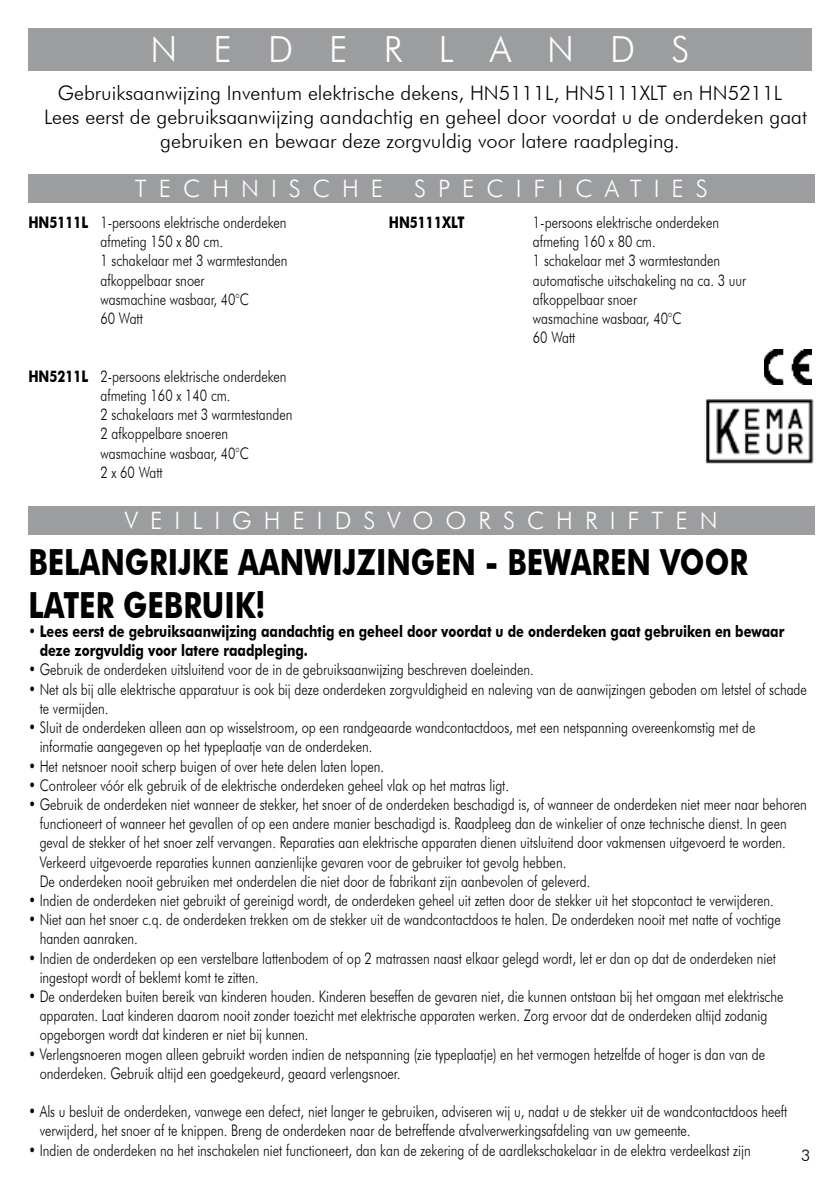
<style>
.page{position:relative;width:840px;height:1191px;background:#fff}
.page>*{position:absolute;margin:0;border:0;box-sizing:border-box;transform-origin:0 0}
.t1{font:700 36px/43.2px "Futura BT";color:#000;scale:.8 1}
.t2{font:300 36px "Futura BT";letter-spacing:1em;color:#fff}
.t3{font:300 24px "Futura BT";letter-spacing:.5em;color:#fff}
.t4{font:300 20px/24px "Futura BT";color:#000;text-align:center}
.t5{font:300 16px/19.2px "Futura BT";color:#000;scale:.8 1}
.t6{font:700 16px/19.2px "Futura BT";color:#000;scale:.8 1}
.t7{font:300 16px "Futura BT";color:#000}
.s1{font-weight:700}
</style>
<div class="page">
<div style="left:28px;top:28px;width:783px;height:43px;background:#9c9d9f"></div>
<div style="left:28px;top:506px;width:786px;height:28px;background:#9c9d9f"></div>
<div style="left:28px;top:174px;width:786px;height:29px;background:#9c9d9f"></div>
<img style="left:764px;top:350px;width:47px;height:34px">
<img style="left:705px;top:399px;width:109px;height:65px">
<h1 class="t2" style="left:150px;top:28px;width:540px">NEDERLANDS</h1>
<p class="t4" style="left:44px;top:81px;width:764px">Gebruiksaanwijzing Inventum elektrische dekens, HN5111L, HN5111XLT en HN5211L<br>Lees eerst de gebruiksaanwijzing aandachtig en geheel door voordat u de onderdeken gaat gebruiken en bewaar deze zorgvuldig voor latere raadpleging.</p>
<h2 class="t3" style="left:135px;top:174px;width:249px">TECHNISCHE</h2>
<h2 class="t3" style="left:414px;top:174px;width:295px">SPECIFICATIES</h2>
<p class="t5" style="left:28px;top:213px;width:324px"><span class="s1">HN5111L</span> 1-persoons elektrische onderdeken</p>
<p class="t6" style="left:388px;top:213px;width:96px">HN5111XLT</p>
<p class="t5" style="left:532px;top:213px;width:234px">1-persoons elektrische onderdeken</p>
<p class="t5" style="left:100px;top:232px;width:155px">afmeting 150 x 80 cm.</p>
<p class="t5" style="left:532px;top:232px;width:155px">afmeting 160 x 80 cm.</p>
<p class="t5" style="left:100px;top:251px;width:235px">1 schakelaar met 3 warmtestanden</p>
<p class="t5" style="left:532px;top:251px;width:235px">1 schakelaar met 3 warmtestanden</p>
<p class="t5" style="left:100px;top:270px;width:131px">afkoppelbaar snoer</p>
<p class="t5" style="left:532px;top:270px;width:268px">automatische uitschakeling na ca. 3 uur</p>
<p class="t5" style="left:100px;top:289px;width:187px">wasmachine wasbaar, 40°C</p>
<p class="t5" style="left:532px;top:289px;width:131px">afkoppelbaar snoer</p>
<p class="t5" style="left:100px;top:309px;width:55px">60 Watt</p>
<p class="t5" style="left:532px;top:309px;width:187px">wasmachine wasbaar, 40°C<br>60 Watt</p>
<p class="t5" style="left:100px;top:366px;width:241px;text-indent:-72px"><span class="s1">HN5211L</span> 2-persoons elektrische onderdeken afmeting 160 x 140 cm.<br>2 schakelaars met 3 warmtestanden<br>2 afkoppelbare snoeren wasmachine wasbaar, 40°C<br>2 x 60 Watt</p>
<h2 class="t3" style="left:125px;top:505px;width:594px">VEILIGHEIDSVOORSCHRIFTEN</h2>
<h1 class="t1" style="left:28px;top:540px;width:900px">BELANGRIJKE AANWIJZINGEN - BEWAREN VOOR<br>LATER GEBRUIK!</h1>
<p class="t6" style="left:40px;top:621px;width:931px;text-indent:-11px">• Lees eerst de gebruiksaanwijzing aandachtig en geheel door voordat u de onderdeken gaat gebruiken en bewaar deze zorgvuldig voor latere raadpleging.</p>
<p class="t5" style="left:28px;top:660px;width:633px">• Gebruik de onderdeken uitsluitend voor de in de gebruiksaanwijzing beschreven doeleinden.</p>
<p class="t5" style="left:40px;top:679px;width:959px;text-indent:-11px">• Net als bij alle elektrische apparatuur is ook bij deze onderdeken zorgvuldigheid en naleving van de aanwijzingen geboden om letstel of schade te vermijden.</p>
<p class="t5" style="left:40px;top:717px;width:895px;text-indent:-11px">• Sluit de onderdeken alleen aan op wisselstroom, op een randgeaarde wandcontactdoos, met een netspanning overeenkomstig met de informatie aangegeven op het typeplaatje van de onderdeken.</p>
<p class="t5" style="left:28px;top:756px;width:446px">• Het netsnoer nooit scherp buigen of over hete delen laten lopen.</p>
<p class="t5" style="left:28px;top:775px;width:602px">• Controleer vóór elk gebruik of de elektrische onderdeken geheel vlak op het matras ligt.</p>
<p class="t5" style="left:40px;top:794px;width:959px;text-indent:-11px">• Gebruik de onderdeken niet wanneer de stekker, het snoer of de onderdeken beschadigd is, of wanneer de onderdeken niet meer naar behoren functioneert of wanneer het gevallen of op een andere manier beschadigd is. Raadpleeg dan de winkelier of onze technische dienst. In geen geval de stekker of het snoer zelf vervangen. Reparaties aan elektrische apparaten dienen uitsluitend door vakmensen uitge-voerd te worden.<br>Verkeerd uitgevoerde reparaties kunnen aanzien- lijke gevaren voor de gebruiker tot gevolg hebben.<br>De onderdeken nooit gebruiken met onderdelen die niet door de fabrikant zijn aanbevolen of geleverd.</p>
<p class="t5" style="left:28px;top:890px;width:932px">• Indien de onderdeken niet gebruikt of gereinigd wordt, de onderdeken geheel uit zetten door de stekker uit het stopcontact te verwijderen.</p>
<p class="t5" style="left:40px;top:909px;width:927px;text-indent:-11px">• Niet aan het snoer c.q. de onderdeken trekken om de stekker uit de wandcontactdoos te halen. De onderdeken nooit met natte of vochtige handen aanraken.</p>
<p class="t5" style="left:40px;top:948px;width:921px;text-indent:-11px">• Indien de onderdeken op een verstelbare lattenbodem of op 2 matrassen naast elkaar gelegd wordt, let er dan op dat de onderdeken niet ingestopt wordt of beklemt komt te zitten.</p>
<p class="t5" style="left:40px;top:986px;width:930px;text-indent:-11px">• De onderdeken buiten bereik van kinderen houden. Kinderen beseffen de gevaren niet, die kunnen ontstaan bij het omgaan met elektrische apparaten. Laat kinde-ren daarom nooit zonder toezicht met elektrische apparaten werken. Zorg ervoor dat de onderdeken altijd zodanig opgeborgen wordt dat kinde-ren er niet bij kunnen.</p>
<p class="t5" style="left:40px;top:1044px;width:907px;text-indent:-11px">• Verlengsnoeren mogen alleen gebruikt worden indien de netspanning (zie typeplaatje) en het vermogen hetzelfde of hoger is dan van de onderdeken. Gebruik altijd een goedgekeurd, geaard verlengsnoer.</p>
<p class="t5" style="left:40px;top:1101px;width:935px;text-indent:-11px">• Als u besluit de onderdeken, vanwege een defect, niet langer te gebruiken, adviseren wij u, nadat u de stekker uit de wandcontactdoos heeft verwijderd, het snoer af te knippen. Breng de onderdeken naar de betreffende afvalverwerkingsafdeling van uw gemeente.</p>
<p class="t5" style="left:28px;top:1140px;width:903px">• Indien de onderdeken na het inschakelen niet functioneert, dan kan de zekering of de aardlekschakelaar in de elektra verdeelkast zijn</p>
<p class="t7" style="left:800px;top:1145px;width:11px">3</p>
</div>
